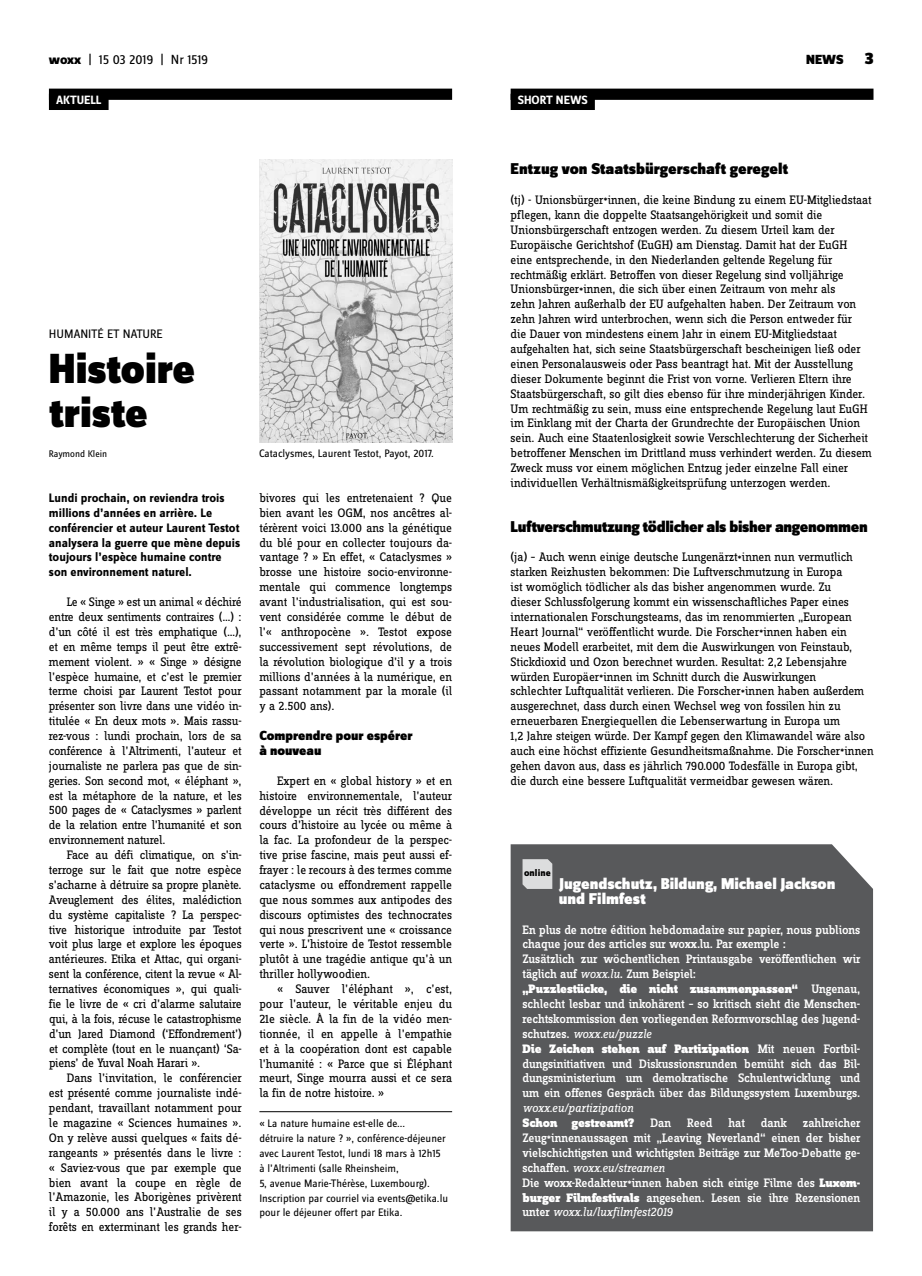
<style>
.page{position:relative;width:922px;height:1276px;background:#fff}
.page>*{position:absolute;margin:0;border:0;box-sizing:border-box;transform-origin:0 0}
.t1{font:900 43.75px/44.6px "Zine Sans Dis";letter-spacing:-.005em;color:#000}
.t2{font:900 16.25px/14.9px "Zine Sans Dis";color:#fff}
.t3{font:900 16.25px "Zine Sans Dis";letter-spacing:-.02em;color:#000}
.t4{font:900 16.25px "Zine Sans Dis";color:#000}
.t5{font:900 13.75px/14.9px "Zine Sans Dis";color:#000}
.t6{font:13.75px "Zine Sans Dis";letter-spacing:-.02em;color:#000}
.t7{font:12.75px/14.9px "Zine Slab Dis";letter-spacing:-.01em;color:#000;text-align:justify}
.t8{font:500 12.75px/14.9px "Zine Slab Dis";letter-spacing:-.005em;color:#fff}
.t9{font:700 12.75px/14.9px "Zine Sans Dis";color:#000}
.t10{font:italic 12.75px "Zine Slab Dis";color:#fff}
.t11{font:12.75px "Zine Sans Dis";color:#000}
.t12{font:900 12.75px "Zine Slab Dis";letter-spacing:-.01em;color:#fff}
.t13{font:700 12.5px "Zine Sans Dis";color:#fff}
.t14{font:11.25px/14.9px "Zine Sans Dis";color:#000}
.t15{font:10px "Zine Sans Dis";color:#000}
.t16{font:800 10px "Zine Sans Dis";letter-spacing:.01em;color:#000}
.s1{font-weight:800}
.s2{font-size:17.5px}
.s3{font-weight:400;font-style:italic}
.s4{font-weight:900}
</style>
<div class="page">
<div style="left:510px;top:89px;width:363px;height:11px;background:#000"></div>
<div style="left:510px;top:94px;width:84px;height:16px;background:#000"></div>
<div style="left:49px;top:89px;width:403px;height:11px;background:#000"></div>
<hr style="left:259px;top:1111px;width:193px;height:1px;background:#000">
<div style="left:49px;top:94px;width:60px;height:16px;background:#000"></div>
<div style="left:510px;top:844px;width:362px;height:387px;background:#58595b"></div>
<svg style="left:522px;top:859px;width:30px;height:30px"></svg>
<img style="left:259px;top:159px;width:193px;height:283px">
<p class="t6" style="left:49px;top:53px;width:161px"><span class="s1">woxx</span> | 15 03 2019 | Nr 1519</p>
<p class="t5" style="left:806px;top:53px;width:69px">NEWS <span class="s2">3</span></p>
<p class="t13" style="left:517px;top:93px;width:71px">SHORT NEWS</p>
<p class="t13" style="left:56px;top:93px;width:47px">AKTUELL</p>
<p class="t11" style="left:49px;top:327px;width:115px">Human ité et nature</p>
<h1 class="t1" style="left:49px;top:349px;width:148px">Histoire triste</h1>
<p class="t15" style="left:49px;top:448px;width:60px">Raymond Klein</p>
<p class="t9" style="left:49px;top:491px;width:193px">Lundi prochain, on reviendra trois millions d’années en arrière. Le conférencier et auteur Laurent Testot analysera la guerre que mène depuis toujours l’espèce humaine contre son environnement naturel.</p>
<p class="t7" style="left:49px;top:595px;width:194px;text-indent:18px">Le « Singe » est un animal « déchiré entre deux sentiments contraires (…) : d’un côté il est très emphatique (…), et en même temps il peut être extrê&shy;mement violent. » « Singe » désigne l’espèce humaine, et c’est le premier terme choisi par Laurent Testot pour présenter son livre dans une vidéo in&shy;titulée « En deux mots ». Mais rassu&shy;rez-vous : lundi prochain, lors de sa conférence à l’Altrimenti, l’auteur et journaliste ne parlera pas que de sin&shy;geries. Son second mot, « éléphant », est la métaphore de la nature, et les 500 pages de « Cataclysmes » parlent de la relation entre l’humanité et son environnement naturel.</p>
<p class="t7" style="left:49px;top:848px;width:194px;text-indent:18px">Face au défi climatique, on s’in&shy;terroge sur le fait que notre espèce s’acharne à détruire sa propre planète.<br>Aveuglement des élites, malédiction du système capitaliste ? La perspec&shy;tive historique introduite par Testot voit plus large et explore les époques antérieures. Etika et Attac, qui organi&shy;sent la conférence, citent la revue « Al&shy;ternatives économiques », qui quali&shy;fie le livre de « cri d’alarme salutaire qui, à la fois, récuse le catastrophisme d’un Jared Diamond (‘Effondrement’) et complète (tout en le nuançant) ‘Sa&shy;piens’ de Yuval Noah Harari ».</p>
<p class="t7" style="left:49px;top:1071px;width:194px;text-indent:18px">Dans l’invitation, le conférencier est présenté comme journaliste indé&shy;pendant, travaillant notamment pour le magazine « Sciences humaines ».<br>On y relève aussi quelques « faits dé&shy;rangeants » présentés dans le livre : « Saviez-vous que par exemple que bien avant la coupe en règle de l’Amazonie, les Aborigènes privèrent il y a 50.000 ans l’Australie de ses forêts en exterminant les grands her-</p>
<p class="t14" style="left:259px;top:447px;width:176px">Cataclysmes, Laurent Testot, Payot, 2017.</p>
<p class="t7" style="left:259px;top:491px;width:194px">bivores qui les entretenaient ? Que bien avant les OGM, nos ancêtres al&shy;térèrent voici 13.000 ans la génétique du blé pour en collecter toujours da&shy;vantage ? » En effet, « Cataclysmes » brosse une histoire socio-environne&shy;mentale qui commence longtemps avant l’industrialisation, qui est sou&shy;vent considérée comme le début de l’« anthropocène ». Testot expose successivement sept révolutions, de la révolution biologique d’il y a trois millions d’années à la numérique, en passant notamment par la morale (il y a 2.500 ans).</p>
<p class="t5" style="left:259px;top:729px;width:155px">Comprendre pour espérer à nouveau</p>
<p class="t7" style="left:259px;top:774px;width:194px;text-indent:18px">Expert en « global history » et en histoire environnementale, l’auteur développe un récit très différent des cours d’histoire au lycée ou même à la fac. La profondeur de la perspec&shy;tive prise fascine, mais peut aussi ef&shy;frayer : le recours à des termes comme cataclysme ou effondrement rappelle que nous sommes aux antipodes des discours optimistes des technocrates qui nous prescrivent une « croissance verte ». L’histoire de Testot ressemble plutôt à une tragédie antique qu’à un thriller hollywoodien.</p>
<p class="t7" style="left:259px;top:982px;width:194px;text-indent:18px">« Sauver l’éléphant », c’est, pour l’auteur, le véritable enjeu du 21e siècle. À la fin de la vidéo men&shy;tionnée, il en appelle à l’empathie et à la coopération dont est capable l’humanité : « Parce que si Éléphant meurt, Singe mourra aussi et ce sera la fin de notre histoire. »</p>
<p class="t14" style="left:259px;top:1116px;width:190px">« La nature humaine est-elle de...<br>détruire la nature ? », conférence-déjeuner avec Laurent Testot, lundi 18 mars à 12h15 à l’Altrimenti (salle Rheinsheim,<br>5, avenue Marie-Thérèse, Luxembourg).<br>I nscription par courriel via events@etika.lu pour le déjeuner offert par Etika.</p>
<p class="t4" style="left:510px;top:160px;width:279px">Entzug von Staatsbürgerschaft geregelt</p>
<p class="t7" style="left:510px;top:193px;width:363px;text-align:left">(tj) - Unionsbürger<sub>*</sub>innen, die keine Bindung zu einem EU-Mitgliedstaat pflegen, kann die doppelte Staatsangehörigkeit und somit die Unionsbürgerschaft entzogen werden. Zu diesem Urteil kam der Europäische Gerichtshof (EuGH) am Dienstag. Damit hat der EuGH eine entsprechende, in den Niederlanden geltende Regelung für rechtmäßig erklärt. Betroffen von dieser Regelung sind volljährige Unionsbürger<sub>*</sub>innen, die sich über einen Zeitraum von mehr als<br>zehn Jahren außerhalb der EU aufgehalten haben. Der Zeitraum von zehn Jahren wird unterbrochen, wenn sich die Person entweder für<br>die Dauer von mindestens einem Jahr in einem EU-Mitgliedstaat aufgehalten hat, sich seine Staatsbürgerschaft bescheinigen ließ oder einen Personalausweis oder Pass beantragt hat. Mit der Ausstellung dieser Dokumente beginnt die Frist von vorne. Verlieren Eltern ihre Staatsbürgerschaft, so gilt dies ebenso für ihre minderjährigen Kinder.<br>Um rechtmäßig zu sein, muss eine entsprechende Regelung laut EuGH im Einklang mit der Charta der Grundrechte der Europäischen Union sein. Auch eine Staatenlosigkeit sowie Verschlechterung der Sicherheit betroffener Menschen im Drittland muss verhindert werden. Zu diesem Zweck muss vor einem möglichen Entzug jeder einzelne Fall einer individuellen Verhältnismäßigkeitsprüfung unterzogen werden.</p>
<p class="t3" style="left:510px;top:518px;width:358px">Luftverschmutzung tödlicher als bisher angenommen</p>
<p class="t7" style="left:510px;top:550px;width:364px;text-align:left">(ja) – Auch wenn einige deutsche Lungenärzt<sub>*</sub>innen nun vermutlich starken Reizhusten bekommen: Die Luftverschmutzung in Europa<br>ist womöglich tödlicher als das bisher angenommen wurde. Zu<br>dieser Schlussfolgerung kommt ein wissenschaftliches Paper eines internationalen Forschungsteams, das im renommierten „European Heart Journal“ veröffentlicht wurde. Die Forscher<sub>*</sub>innen haben ein neues Modell erarbeitet, mit dem die Auswirkungen von Feinstaub, Stickdioxid und Ozon berechnet wurden. Resultat: 2,2 Lebensjahre würden Europäer<sub>*</sub>innen im Schnitt durch die Auswirkungen<br>schlechter Luftqualität verlieren. Die Forscher<sub>*</sub>innen haben außerdem ausgerechnet, dass durch einen Wechsel weg von fossilen hin zu erneuerbaren Energiequellen die Lebenserwartung in Europa um<br>1,2 Jahre steigen würde. Der Kampf gegen den Klimawandel wäre also auch eine höchst effiziente Gesundheitsmaßnahme. Die Forscher<sub>*</sub>innen gehen davon aus, dass es jährlich 790.000 Todesfälle in Europa gibt, die durch eine bessere Luftqualität vermeidbar gewesen wären.</p>
<p class="t16" style="left:524px;top:867px;width:28px">online</p>
<p class="t2" style="left:558px;top:877px;width:278px">Jugendschutz, Bildung, Michael Jackson und Filmfest</p>
<p class="t8" style="left:522px;top:922px;width:339px">En plus de notre édition hebdomadaire sur papier, nous publions chaque jour des articles sur woxx.lu. Par exemple :<br>Zusätzlich zur wöchentlichen Printausgabe veröffentlichen wir täglich auf <span class="s3">woxx.lu</span>. Zum Beispiel:<br><span class="s4">„Puzzlestücke, die nicht zusammenpassen“</span> Ungenau, schlecht lesbar und inkohärent – so kritisch sieht die Menschen&shy;rechtskommission den vorliegenden Reformvorschlag des Jugend&shy;schutzes. <span class="s3">woxx.eu/puzzle<br></span><span class="s4">Die Zeichen stehen auf Partizipation</span> Mit neuen Fortbil&shy;dungsinitiativen und Diskussionsrunden bemüht sich das Bil&shy;dungsministerium um demokratische Schulentwicklung und um ein offenes Gespräch über das Bildungssystem Luxemburgs.</p>
<p class="t10" style="left:522px;top:1101px;width:112px">woxx.eu/partizipation</p>
<p class="t12" style="left:522px;top:1116px;width:113px">Schon gestreamt?</p>
<p class="t8" style="left:650px;top:1116px;width:22px">Dan</p>
<p class="t8" style="left:687px;top:1116px;width:27px">Reed</p>
<p class="t8" style="left:728px;top:1116px;width:18px">hat</p>
<p class="t8" style="left:522px;top:1116px;width:339px;text-indent:238px">dank zahlreicher Zeug<sub>*</sub>innenaussagen mit „Leaving Neverland“ einen der bisher vielschichtigsten und wichtigsten Beiträge zur MeToo-Debatte ge&shy;schaffen. <span class="s3">woxx.eu/streamen<br></span>Die woxx-Redakteur<sub>*</sub>innen haben sich einige Filme des <span class="s4">Luxem&shy;burger Filmfestivals</span> angesehen. Lesen sie ihre Rezensionen unter <span class="s3">woxx.lu/luxfilmfest2019</span></p>
</div>
